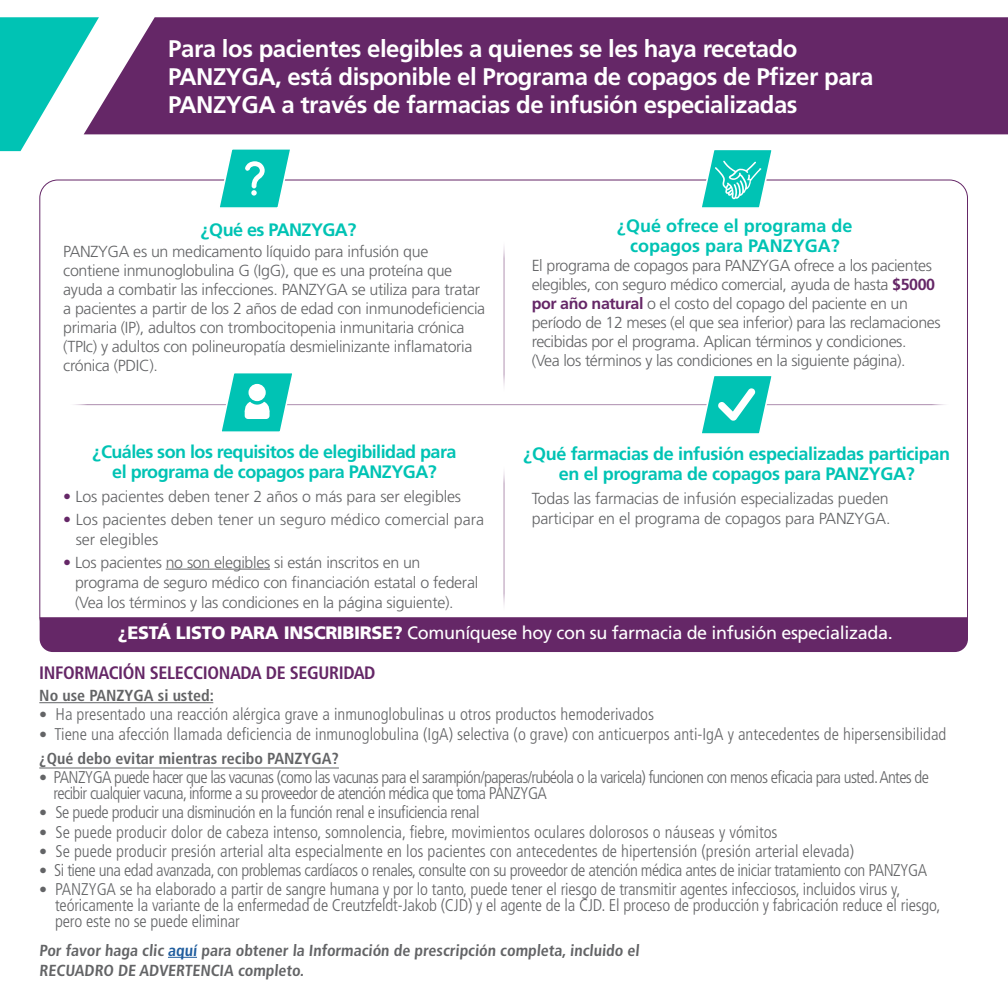
<style>
.page{position:relative;width:1008px;height:1008px;background:#fff}
.page>*{position:absolute;margin:0;border:0;box-sizing:border-box;transform-origin:0 0}
.t1{font:700 24px/28px "Frutiger LT Std";letter-spacing:-.02em;color:#fff}
.t2{font:700 18px/20px "Frutiger LT Std";letter-spacing:-.02em;color:#00c3b4;text-align:center}
.t3{font:18px "Frutiger LT Std";letter-spacing:-.02em;color:#fff}
.t4{font:700 18px/20px "Frutiger LT Std";color:#00c3b4;text-align:center}
.t5{font:700 condensed 18px "Frutiger LT Std";letter-spacing:-.02em;color:#652767}
.t6{font:300 condensed 17px/16px "Frutiger LT Std";letter-spacing:-.01em;color:#636466}
.t7{font:300 condensed 17px/16px "Frutiger LT Std";letter-spacing:-.04em;color:#636466}
.t8{font:300 condensed 17px "Frutiger LT Std";letter-spacing:-.03em;color:#636466}
.t9{font:300 16px/19px "Frutiger LT Std";letter-spacing:-.02em;color:#636466}
.t10{font:700 condensed 16px/20px "Frutiger LT Std";color:#636466}
.t11{font:300 16px/20px "Frutiger LT Std";color:#636466}
.s1{font-weight:700;color:#652767}
.s2{color:#652767}
.s3{font-weight:900}
.s4{font-weight:700;font-size:16px}
.s5{color:#215e9e}
</style>
<div class="page">
<div style="left:99px;top:17px;width:909px;height:117px;background:#652767"></div>
<hr style="left:166px;top:569px;width:104px;height:1px;background:#636466">
<div style="left:40px;top:617px;width:928px;height:35px;background:#652767"></div>
<svg style="left:217px;top:149px;width:76px;height:59px"></svg>
<hr style="left:68px;top:404px;width:884px;height:1px;background:#652767">
<svg style="left:699px;top:376px;width:75px;height:58px"></svg>
<svg style="left:219px;top:373px;width:76px;height:59px"></svg>
<svg style="left:699px;top:150px;width:75px;height:58px"></svg>
<svg style="left:0;top:17px;width:99px;height:134px"></svg>
<hr style="left:39px;top:702px;width:174px;height:1px;background:#636466">
<hr style="left:39px;top:768px;width:300px;height:1px;background:#636466">
<hr style="left:504px;top:238px;width:1px;height:156px;background:#652767">
<hr style="left:504px;top:463px;width:1px;height:150px;background:#652767">
<svg style="left:168px;top:957px;width:29px;height:1px"></svg>
<h1 class="t1" style="left:168px;top:35px;width:707px">Para los pacientes elegibles a quienes se les haya recetado<br>PANZYGA, está disponible el Programa de copagos de Pfizer para<br>PANZYGA a través de farmacias de infusión especializadas</h1>
<p class="t2" style="left:201px;top:219px;width:157px">¿Qué es PANZYGA?</p>
<p class="t9" style="left:63px;top:243px;width:424px">PANZYGA es un medicamento líquido para infusión que contiene inmunoglobulina G (IgG), que es una proteína que ayuda a combatir las infecciones. PANZYGA se utiliza para tratar a pacientes a partir de los 2 años de edad con inmunodeficiencia primaria (IP), adultos con trombocitopenia inmunitaria crónica (TPIc) y adultos con polineuropatía desmielinizante inflamatoria crónica (PDIC).</p>
<p class="t4" style="left:617px;top:215px;width:237px">¿Qué ofrece el programa de copagos para PANZYGA?</p>
<p class="t9" style="left:532px;top:257px;width:411px">El programa de copagos para PANZYGA ofrece a los pacientes elegibles, con seguro médico comercial, ayuda de hasta <span class="s1">$5000 por año natural</span> o el costo del copago del paciente en un período de 12 meses (el que sea inferior) para las reclamaciones recibidas por el programa. Aplican términos y condiciones.<br>(Vea los términos y las condiciones en la siguiente página).</p>
<p class="t2" style="left:93px;top:442px;width:365px">¿Cuáles son los requisitos de elegibilidad para el programa de copagos para PANZYGA?</p>
<p class="t2" style="left:523px;top:444px;width:428px">¿Qué farmacias de infusión especializadas participan en el programa de copagos para PANZYGA?</p>
<p class="t9" style="left:532px;top:488px;width:360px;line-height:20px">Todas las farmacias de infusión especializadas pueden participar en el programa de copagos para PANZYGA.</p>
<p class="t9" style="left:63px;top:487px;width:399px"><span class="s2">•</span> Los pacientes deben tener 2 años o más para ser elegibles</p>
<p class="t11" style="left:76px;top:509px;width:410px;text-indent:-12px"><span class="s2">•</span> Los pacientes deben tener un seguro médico comercial para ser elegibles</p>
<p class="t9" style="left:75px;top:552px;width:405px;line-height:20px;text-indent:-12px"><span class="s2">•</span> Los pacientes no son elegibles si están inscritos en un programa de seguro médico con financiación estatal o federal (Vea los términos y las condiciones en la página siguiente).</p>
<p class="t3" style="left:118px;top:623px;width:776px"><span class="s3">¿ESTÁ LISTO PARA INSCRIBIRSE?</span> Comuníquese hoy con su farmacia de infusión especializada.</p>
<p class="t5" style="left:39px;top:662px;width:338px">INFORMACIÓN SELECCIONADA DE SEGURIDAD</p>
<p class="t10" style="left:39px;top:686px;width:176px">No use PANZYGA si usted:</p>
<p class="t6" style="left:39px;top:707px;width:616px"><span class="s4">•</span> Ha presentado una reacción alérgica grave a inmunoglobulinas u otros productos hemoderivados</p>
<p class="t6" style="left:39px;top:726px;width:909px"><span class="s4">•</span> Tiene una afección llamada deficiencia de inmunoglobulina (IgA) selectiva (o grave) con anticuerpos anti-IgA y antecedentes de hipersensibilidad</p>
<p class="t10" style="left:39px;top:748px;width:301px">¿Qué debo evitar mientras recibo PANZYGA?</p>
<p class="t7" style="left:54px;top:770px;width:877px;text-indent:-14px"><span class="s4">•</span> PANZYGA puede hacer que las vacunas (como las vacunas para el sarampión/paperas/rubéola o la varicela) funcionen con menos eficacia para usted. Antes de recibir cualquier vacuna, informe a su proveedor de atención médica que toma PANZYGA</p>
<p class="t8" style="left:39px;top:803px;width:442px"><span class="s4">•</span> Se puede producir una disminución en la función renal e insuficiencia renal</p>
<p class="t6" style="left:39px;top:824px;width:740px"><span class="s4">•</span> Se puede producir dolor de cabeza intenso, somnolencia, fiebre, movimientos oculares dolorosos o náuseas y vómitos</p>
<p class="t6" style="left:39px;top:843px;width:816px"><span class="s4">•</span> Se puede producir presión arterial alta especialmente en los pacientes con antecedentes de hipertensión (presión arterial elevada)</p>
<p class="t8" style="left:39px;top:861px;width:890px"><span class="s4">•</span> Si tiene una edad avanzada, con problemas cardíacos o renales, consulte con su proveedor de atención médica antes de iniciar tratamiento con PANZYGA</p>
<p class="t6" style="left:55px;top:882px;width:887px;text-indent:-16px"><span class="s4">•</span> PANZYGA se ha elaborado a partir de sangre humana y por lo tanto, puede tener el riesgo de transmitir agentes infecciosos, incluidos virus y, teóricamente la variante de la enfermedad de Creutzfeldt-Jakob (CJD) y el agente de la CJD. El proceso de producción y fabricación reduce el riesgo, pero este no se puede eliminar</p>
<p class="t10" style="left:39px;top:940px;width:603px">Por favor haga clic <span class="s5">aquí</span> para obtener la Información de prescripción completa, incluido el<br>RECUADRO DE ADVERTENCIA completo.</p>
</div>
